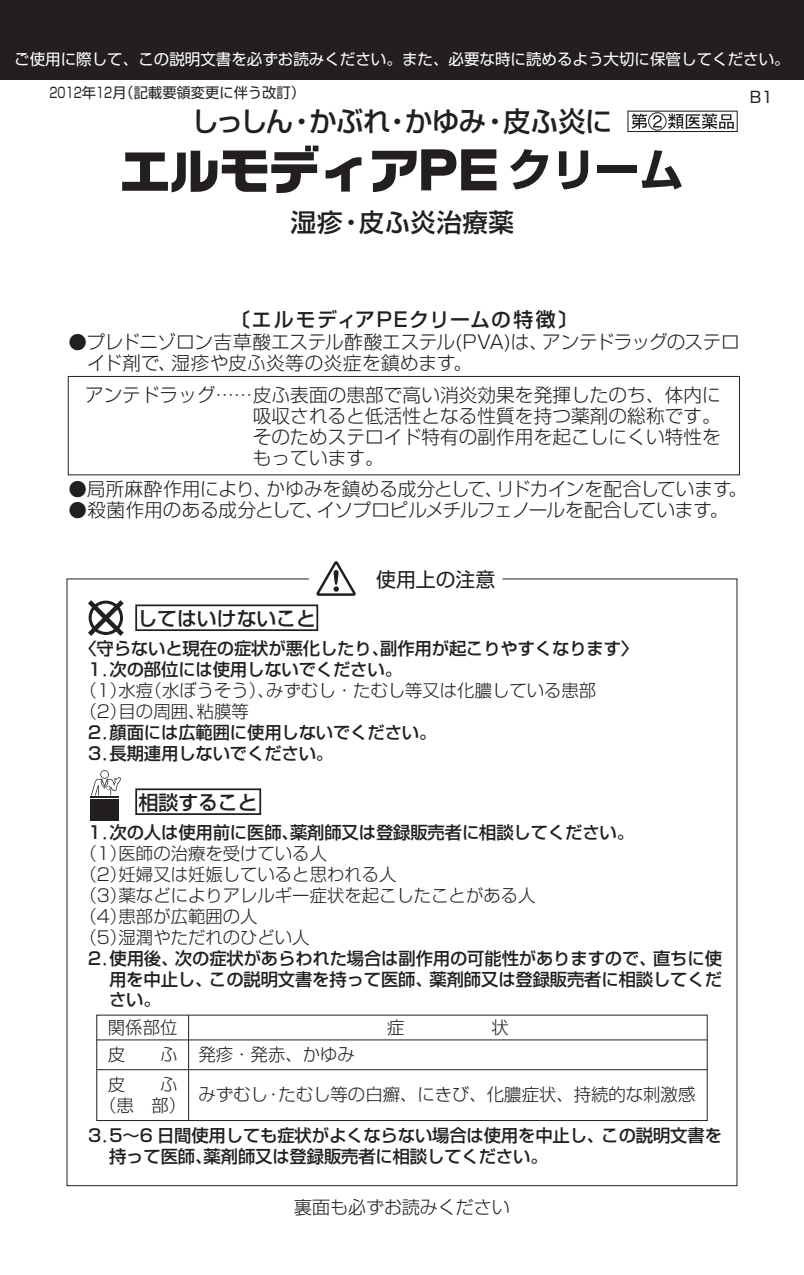
<style>
.page{position:relative;width:804px;height:1275px;background:#fff}
.page>*{position:absolute;margin:0;border:0;box-sizing:border-box;transform-origin:0 0}
.t1{font:500 27.82px "Shin Go";letter-spacing:-.045em;color:#231f20}
.t2{font:500 25.38px "Shin Go";letter-spacing:.02em;color:#231f20}
.t3{font:500 19.78px "Shin Go";letter-spacing:.085em;color:#231f20}
.t4{font:500 19.78px "Shin Go";color:#231f20}
.t5{font:19.78px "Shin Go";color:#231f20}
.t6{font:300 18.55px/21px "Shin Go";letter-spacing:.005em;color:#231f20}
.t7{font:300 18.55px "Shin Go";letter-spacing:-.04em;color:#231f20}
.t8{font:300 18.55px "Shin Go";letter-spacing:-.025em;color:#231f20}
.t9{font:300 18.03px "Shin Go";color:#231f20}
.t10{font:500 17.32px/21px "Shin Go";letter-spacing:-.01em;color:#231f20}
.t11{font:300 17.32px/21px "Shin Go";color:#231f20}
.t12{font:15.58px "Shin Go";color:#fff}
.t13{font:15.58px "Shin Go";color:#231f20}
.t14{font:14.17px "Shin Go";color:#231f20;scale:.75 1}
</style>
<div class="page">
<div style="left:0;top:0;width:804px;height:79px;background:#231f20"></div>
<div style="left:68px;top:376px;width:672px;height:99px;border:1px solid #231f20"></div>
<svg style="left:627px;top:111px;width:110px;height:21px"></svg>
<div style="left:648px;top:112px;width:18px;height:18px;border:1px solid #231f20;border-radius:50%"></div>
<svg style="left:510px;top:149px;width:38px;height:40px"></svg>
<svg style="left:559px;top:151px;width:29px;height:38px"></svg>
<div style="left:597px;top:166px;width:40px;height:7px;background:#231f20"></div>
<svg style="left:641px;top:150px;width:40px;height:40px"></svg>
<svg style="left:122px;top:146px;width:196px;height:47px"></svg>
<svg style="left:325px;top:157px;width:36px;height:35px"></svg>
<svg style="left:372px;top:149px;width:124px;height:43px"></svg>
<svg style="left:66px;top:578px;width:672px;height:609px"></svg>
<svg style="left:316px;top:561px;width:40px;height:35px"></svg>
<div style="left:90px;top:799px;width:29px;height:22px;background:#231f20"></div>
<svg style="left:90px;top:770px;width:31px;height:28px"></svg>
<svg style="left:88px;top:600px;width:36px;height:36px"></svg>
<div style="left:135px;top:604px;width:183px;height:27px;border:2px solid #231f20"></div>
<div style="left:135px;top:788px;width:126px;height:27px;border:2px solid #231f20"></div>
<div style="left:96px;top:1015px;width:611px;height:106px;border:1px solid #231f20"></div>
<hr style="left:97px;top:1069px;width:610px;height:1px;background:#231f20">
<hr style="left:97px;top:1039px;width:610px;height:1px;background:#231f20">
<hr style="left:188px;top:1015px;width:1px;height:105px;background:#231f20">
<p class="t12" style="left:14px;top:49px;width:777px">ご使用に際して、この説明文書を必ずお読みください。また、必要な時に読めるよう大切に保管してください。</p>
<p class="t13" style="left:749px;top:87px;width:25px">B1</p>
<p class="t14" style="left:49px;top:83px;width:342px">2012年12 （月記載要領変更に伴う改訂）</p>
<h1 class="t1" style="left:503px;top:104px;width:111px">皮ふ炎に</h1>
<h1 class="t1" style="left:309px;top:104px;width:83px">かぶれ</h1>
<h1 class="t1" style="left:405px;top:104px;width:83px">かゆみ</h1>
<h1 class="t1" style="left:191px;top:104px;width:104px">しっしん</h1>
<h1 class="t1" style="left:288px;top:104px;width:29px">・</h1>
<h1 class="t1" style="left:383px;top:104px;width:29px">・</h1>
<h1 class="t1" style="left:481px;top:104px;width:29px">・</h1>
<h2 class="t2" style="left:359px;top:206px;width:157px">皮ふ炎治療薬</h2>
<h2 class="t2" style="left:291px;top:206px;width:53px">湿疹</h2>
<h2 class="t2" style="left:338px;top:206px;width:27px">・</h2>
<p class="t3" style="left:230px;top:307px;width:349px">〔エルモディアPEクリームの特徴〔</p>
<p class="t8" style="left:542px;top:330px;width:199px">アンテドラッグのステロ</p>
<p class="t6" style="left:172px;top:330px;width:378px;text-indent:-103px">●プレドニゾロン吉草酸エステル酢酸エステル(PVA は) 、湿疹や皮ふ炎等の炎症を鎮めます。</p>
<p class="t6" style="left:87px;top:351px;width:91px">イド剤で、</p>
<p class="t6" style="left:253px;top:383px;width:469px;text-indent:-168px">アンテドラッグ……　　<br>吸収されると低活性となる性質を持つ薬剤の総称です。そのためステロイド特有の副作用を起こしにくい特性をもっています。</p>
<p class="t6" style="left:253px;top:383px;width:469px">皮ふ表面の患部で高い消炎効果を発揮したのち、体内に</p>
<p class="t6" style="left:69px;top:478px;width:205px">●局所麻酔作用により、</p>
<p class="t6" style="left:266px;top:478px;width:238px">かゆみを鎮める成分として、</p>
<p class="t6" style="left:496px;top:478px;width:237px">リドカインを配合しています</p>
<p class="t6" style="left:728px;top:478px;width:20px">。</p>
<p class="t7" style="left:317px;top:498px;width:413px">イソプロピルメチルフェノールを配合しています。</p>
<p class="t6" style="left:69px;top:499px;width:257px">●殺菌作用のある成分として、</p>
<p class="t4" style="left:137px;top:605px;width:180px">してはいけないこと</p>
<p class="t5" style="left:376px;top:566px;width:121px">使用上の注意</p>
<p class="t10" style="left:110px;top:637px;width:294px;text-indent:-30px">〈守らないと現在の症状が悪化したり、次の部位には使用しないでください。</p>
<p class="t10" style="left:380px;top:637px;width:260px">副作用が起こりやすくなります〈</p>
<p class="t10" style="left:88px;top:658px;width:32px">1．</p>
<p class="t11" style="left:145px;top:679px;width:132px">（水ぼうそう）、</p>
<p class="t11" style="left:79px;top:679px;width:49px">（1）</p>
<p class="t11" style="left:266px;top:679px;width:331px">みずむし・たむし等又は化膿している患部</p>
<p class="t11" style="left:119px;top:679px;width:36px">水痘</p>
<p class="t11" style="left:79px;top:700px;width:49px">（2）</p>
<p class="t10" style="left:110px;top:721px;width:328px">顔面には広範囲に使用しないでください。</p>
<p class="t11" style="left:197px;top:700px;width:54px">粘膜等</p>
<p class="t11" style="left:119px;top:700px;width:88px">目の周囲、</p>
<p class="t10" style="left:110px;top:721px;width:225px;text-indent:-22px">2．<br>長期連用しないでください。</p>
<p class="t10" style="left:88px;top:742px;width:32px">3．</p>
<p class="t4" style="left:139px;top:789px;width:121px">相談すること</p>
<p class="t10" style="left:110px;top:821px;width:191px">次の人は使用前に医師、</p>
<p class="t10" style="left:290px;top:821px;width:345px">薬剤師又は登録販売者に相談してください。</p>
<p class="t10" style="left:88px;top:821px;width:32px">1．</p>
<p class="t11" style="left:119px;top:842px;width:279px;text-indent:-39px">（1）<br>妊婦又は妊娠していると思われる人</p>
<p class="t11" style="left:119px;top:842px;width:210px">医師の治療を受けている人</p>
<p class="t11" style="left:119px;top:863px;width:418px;text-indent:-39px">（2）<br>薬などによりアレルギー症状を起こしたことがある人</p>
<p class="t11" style="left:119px;top:884px;width:140px;text-indent:-39px">（3）<br>患部が広範囲の人</p>
<p class="t11" style="left:119px;top:905px;width:192px;text-indent:-39px">（4）<br>湿潤やただれのひどい人</p>
<p class="t11" style="left:79px;top:926px;width:49px">（5）</p>
<p class="t10" style="left:110px;top:947px;width:70px">使用後、</p>
<p class="t10" style="left:88px;top:947px;width:32px">2．</p>
<p class="t10" style="left:175px;top:947px;width:483px">次の症状があらわれた場合は副作用の可能性がありますので、</p>
<p class="t10" style="left:653px;top:947px;width:70px">直ちに使</p>
<p class="t10" style="left:109px;top:969px;width:105px;line-height:19.8px">用を中止し、さい。</p>
<p class="t11" style="left:108px;top:1016px;width:71px">関係部位</p>
<p class="t10" style="left:209px;top:969px;width:225px">この説明文書を持って医師、</p>
<p class="t10" style="left:429px;top:969px;width:294px">薬剤師又は登録販売者に相談してくだ</p>
<p class="t11" style="left:108px;top:1039px;width:71px;line-height:29.8px">皮　　ふ皮　　ふ</p>
<p class="t11" style="left:99px;top:1094px;width:88px">（患　部）</p>
<p class="t11" style="left:198px;top:1043px;width:158px">発疹・発赤、かゆみ</p>
<p class="t11" style="left:278px;top:1084px;width:418px">たむし等の白癬、にきび、化膿症状、持続的な刺激感</p>
<p class="t11" style="left:198px;top:1084px;width:71px">みずむし</p>
<p class="t11" style="left:265px;top:1084px;width:19px">・</p>
<p class="t10" style="left:204px;top:1124px;width:402px;text-indent:-116px">3．5～6 日間使用しても症状がよくならない場合は使用を中止し、薬剤師又は登録販売者に相談してください。</p>
<p class="t10" style="left:109px;top:1145px;width:105px">持って医師、</p>
<p class="t10" style="left:601px;top:1124px;width:122px">この説明文書を</p>
<p class="t9" style="left:294px;top:1196px;width:217px">裏面も必ずお読みください</p>
</div>
